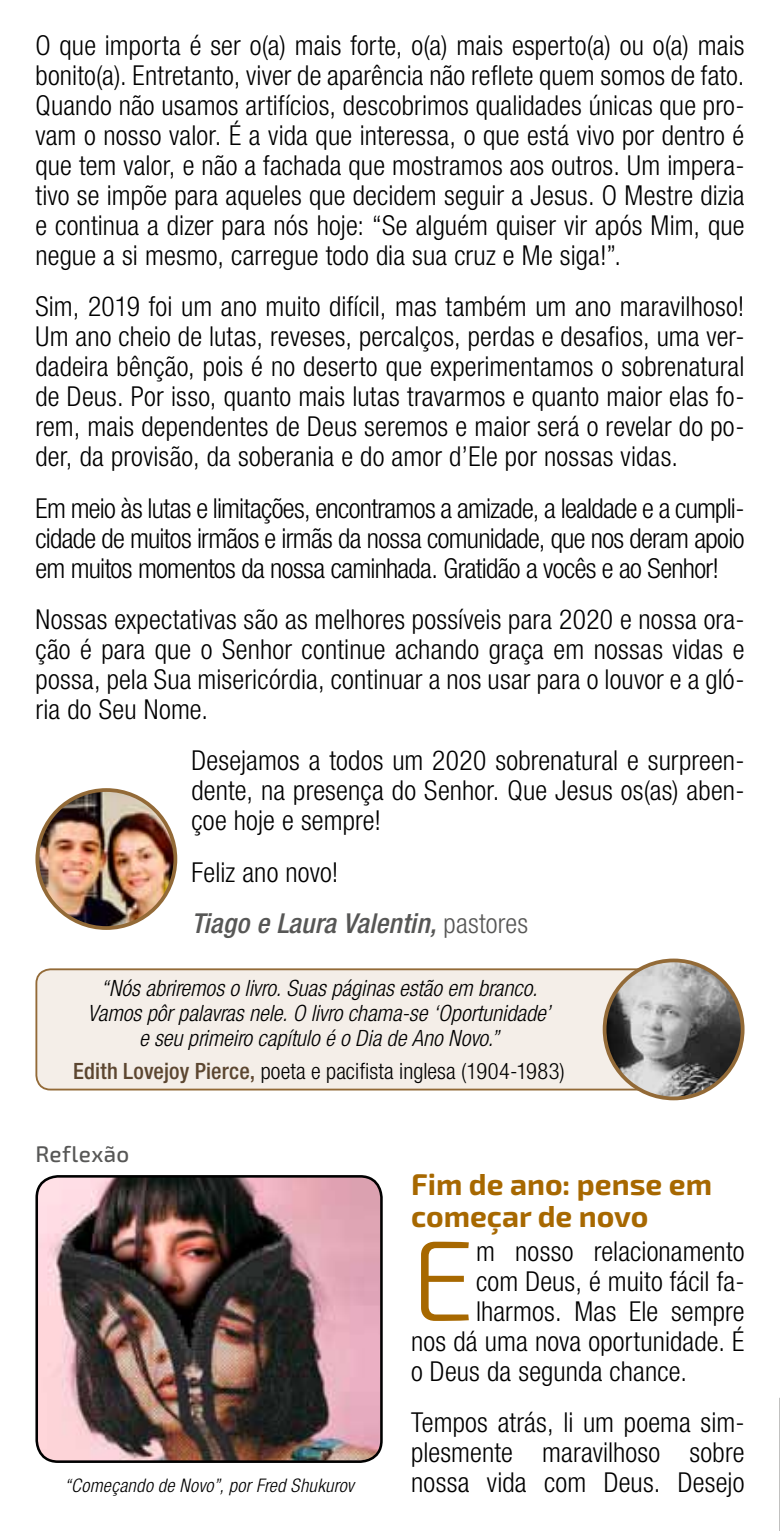
<style>
.page{position:relative;width:780px;height:1531px;background:#fff}
.page>*{position:absolute;margin:0;border:0;box-sizing:border-box;transform-origin:0 0}
.t1{font:300 114.5px "Exo 2";color:#a76800}
.t2{font:700 30px/32.5px "Exo 2";color:#a76800}
.t3{font:300 condensed 27.5px/30px "Helvetica Neue LT Std";letter-spacing:.005em;color:#000;text-align:justify}
.t4{font:italic 500 condensed 27.5px/51.2px "Helvetica Neue LT Std";letter-spacing:.01em;color:#575756}
.t5{font:italic 300 condensed 22.5px/25px "Helvetica Neue LT Std";color:#000;text-align:center}
.t6{font:300 condensed 22.5px "Helvetica Neue LT Std";letter-spacing:.005em;color:#000}
.t7{font:500 22.5px "Exo 2";letter-spacing:.015em;color:#575756}
.t8{font:italic 300 condensed 18.75px "Helvetica Neue LT Std";letter-spacing:.015em;color:#000}
.s1{font-weight:300;font-style:normal;color:#000}
.s2{font-weight:300;font-style:normal}
.s3{font-weight:500;color:#5c4630}
</style>
<div class="page">
<div style="left:36px;top:969px;width:648px;height:120px;background:#f4eee8;border-radius:14px"></div>
<div style="left:35px;top:968px;width:650px;height:122px;border:2px solid #936a37;border-radius:14px"></div>
<img style="left:604px;top:960px;width:138px;height:138px;border-radius:69px">
<div style="left:602px;top:958px;width:142px;height:142px;border:4px solid #936a37;border-radius:50%"></div>
<hr style="left:779px;top:1397px;width:1px;height:134px;background:#9d9d9c">
<img style="left:37px;top:790px;width:138px;height:138px;border-radius:69px">
<div style="left:35px;top:788px;width:142px;height:142px;border:4px solid #936a37;border-radius:50%"></div>
<img style="left:39px;top:1178px;width:341px;height:282px">
<div style="left:35px;top:1175px;width:348px;height:288px;border:3px solid #000;border-radius:21px"></div>
<p class="t3" style="left:35px;top:30px;width:710px">O que importa é ser o(a) mais forte, o(a) mais esperto(a) ou o(a) mais bonito(a). Entretanto, viver de aparência não reflete quem somos de fato.<br>Quando não usamos artifícios, descobrimos qualidades únicas que pro&shy;vam o nosso valor. É a vida que interessa, o que está vivo por dentro é que tem valor, e não a fachada que mostramos aos outros. Um impera&shy;tivo se impõe para aqueles que decidem seguir a Jesus. O Mestre dizia e continua a dizer para nós hoje: “Se alguém quiser vir após Mim, que negue a si mesmo, carregue todo dia sua cruz e Me siga!”.</p>
<p class="t3" style="left:35px;top:291px;width:710px">Sim, 2019 foi um ano muito difícil, mas também um ano maravilhoso!<br>Um ano cheio de lutas, reveses, percalços, perdas e desafios, uma ver&shy;dadeira bênção, pois é no deserto que experimentamos o sobrenatural de Deus. Por isso, quanto mais lutas travarmos e quanto maior elas fo&shy;rem, mais dependentes de Deus seremos e maior será o revelar do po&shy;der, da provisão, da soberania e do amor d’Ele por nossas vidas.</p>
<p class="t3" style="left:35px;top:493px;width:710px">Em meio às lutas e limitações, encontramos a amizade, a lealdade e a cumpli&shy;cidade de muitos irmãos e irmãs da nossa comunidade, que nos deram apoio em muitos momentos da nossa caminhada. Gratidão a vocês e ao Senhor!</p>
<p class="t3" style="left:35px;top:604px;width:710px">Nossas expectativas são as melhores possíveis para 2020 e nossa ora&shy;ção é para que o Senhor continue achando graça em nossas vidas e possa, pela Sua misericórdia, continuar a nos usar para o louvor e a gló&shy;ria do Seu Nome.</p>
<p class="t3" style="left:191px;top:745px;width:554px">Desejamos a todos um 2020 sobrenatural e surpreen&shy;dente, na presença do Senhor. Que Jesus os(as) aben&shy;çoe hoje e sempre!</p>
<p class="t4" style="left:191px;top:846px;width:338px"><span class="s1">Feliz ano novo!<br></span>Tiago e Laura Valentin, <span class="s2">pastores</span></p>
<p class="t5" style="left:88px;top:976px;width:464px">“Nós abriremos o livro. Suas páginas estão em branco.<br>Vamos pôr palavras nele. O livro chama-se ‘Oportunidade’ e seu primeiro capítulo é o Dia de Ano Novo.”</p>
<p class="t6" style="left:73px;top:1057px;width:493px"><span class="s3">Edith Lovejoy Pierce,</span> poeta e pacifista inglesa (1904-1983)</p>
<p class="t7" style="left:35px;top:1141px;width:95px">Reflexão</p>
<p class="t2" style="left:411px;top:1168px;width:302px">Fim de ano: pense em começar de novo</p>
<h1 class="t1" style="left:411px;top:1214px;width:65px">E</h1>
<p class="t3" style="left:476px;top:1236px;width:270px">m nosso relacionamento</p>
<p class="t3" style="left:476px;top:1266px;width:270px">com Deus, é muito fácil fa-</p>
<p class="t3" style="left:476px;top:1296px;width:270px">lharmos. Mas Ele sempre</p>
<p class="t3" style="left:411px;top:1326px;width:335px">nos dá uma nova oportunidade. É</p>
<p class="t3" style="left:411px;top:1356px;width:277px">o Deus da segunda chance.</p>
<p class="t3" style="left:411px;top:1407px;width:335px">Tempos atrás, li um poema sim&shy;plesmente maravilhoso sobre</p>
<p class="t8" style="left:64px;top:1475px;width:291px">“Começando de Novo”, por Fred Shukurov</p>
<p class="t3" style="left:411px;top:1467px;width:335px">nossa vida com Deus. Desejo</p>
</div>
